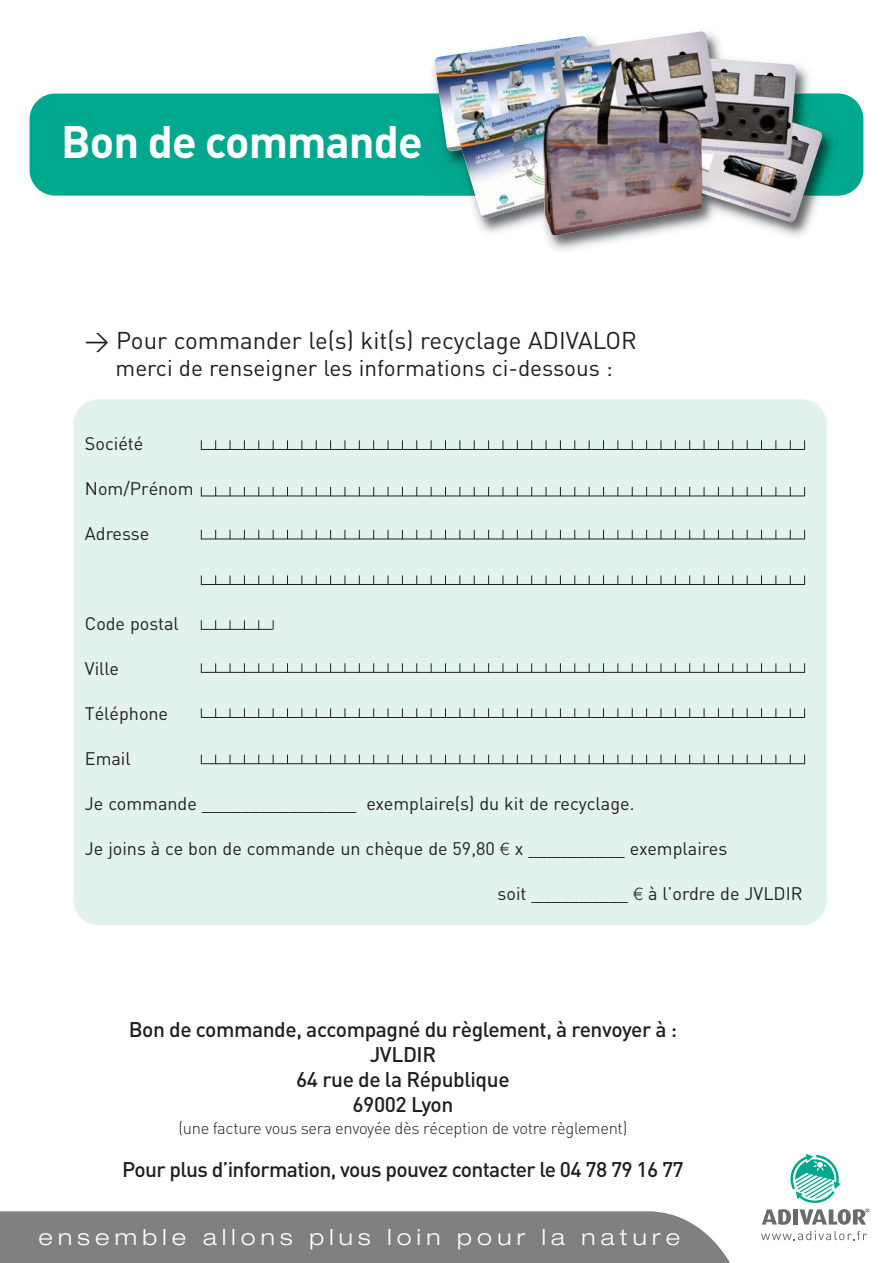
<style>
.page{position:relative;width:893px;height:1263px;background:#fff}
.page>*{position:absolute;margin:0;border:0;box-sizing:border-box;transform-origin:0 0}
.t1{font:700 45px "DIN";letter-spacing:-.02em;color:#fff}
.t2{font:24px "DIN";color:#231f20}
.t3{font:22.5px "DIN";color:#231f20}
.t4{font:300 expanded 22.2px "Helvetica Neue";letter-spacing:.235em;color:#fff}
.t5{font:500 21px/25.2px "DIN";letter-spacing:-.02em;color:#231f20;text-align:center}
.t6{font:18px "DIN";color:#231f20}
.t7{font:300 16.5px "DIN";letter-spacing:-.02em;color:#231f20}
.s1{font-family:"Gill Sans";font-weight:300}
</style>
<div class="page">
<img style="left:30px;top:94px;width:833px;height:102px;border-radius:26px">
<img style="left:424px;top:186px;width:413px;height:64px">
<img style="left:424px;top:31px;width:418px;height:72px">
<div style="left:837px;top:94px;width:20px;height:102px;background:#00a88e"></div>
<img style="left:705px;top:34px;width:68px;height:29px">
<div style="left:0;top:1211px;width:730px;height:52px;background:#808080"></div>
<svg style="left:761px;top:1154px;width:107px;height:86px"></svg>
<div style="left:73px;top:399px;width:753px;height:526px;background:#e2f2ef;border-radius:26px"></div>
<hr style="left:201px;top:449px;width:603px;height:1px;background:#231f20">
<hr style="left:201px;top:496px;width:603px;height:1px;background:#231f20">
<hr style="left:201px;top:539px;width:603px;height:1px;background:#231f20">
<hr style="left:201px;top:584px;width:603px;height:1px;background:#231f20">
<hr style="left:201px;top:672px;width:603px;height:1px;background:#231f20">
<hr style="left:201px;top:629px;width:71px;height:1px;background:#231f20">
<hr style="left:201px;top:717px;width:603px;height:1px;background:#231f20">
<hr style="left:201px;top:763px;width:603px;height:1px;background:#231f20">
<h1 class="t1" style="left:61px;top:126px;width:363px">Bon de commande</h1>
<h2 class="t2" style="left:85px;top:332px;width:553px">&gt; Pour commander le(s) kit(s) recyclage ADIVALOR</h2>
<p class="t3" style="left:116px;top:360px;width:498px">merci de renseigner les informations ci-dessous :</p>
<p class="t6" style="left:85px;top:437px;width:60px">Société</p>
<p class="t6" style="left:85px;top:482px;width:110px">Nom/Prénom</p>
<p class="t6" style="left:85px;top:527px;width:66px">Adresse</p>
<p class="t6" style="left:85px;top:617px;width:95px">Code postal</p>
<p class="t6" style="left:85px;top:662px;width:36px">Ville</p>
<p class="t6" style="left:85px;top:707px;width:85px">Téléphone</p>
<p class="t6" style="left:85px;top:752px;width:47px">Email</p>
<p class="t6" style="left:85px;top:797px;width:551px">Je commande ________________ exemplaire(s) du kit de recyclage.</p>
<p class="t6" style="left:85px;top:842px;width:644px">Je joins à ce bon de commande un chèque de 59,80 <span class="s1">€</span> x __________ exemplaires</p>
<p class="t6" style="left:497px;top:887px;width:306px">soit __________ <span class="s1">€</span> à l’ordre de JVLDIR</p>
<p class="t5" style="left:129px;top:1019px;width:550px">Bon de commande, accompagné du règlement, à renvoyer à :<br>JVLDIR<br>64 rue de la République<br>69002 Lyon</p>
<p class="t7" style="left:178px;top:1122px;width:450px">(une facture vous sera envoyée dès réception de votre règlement)</p>
<p class="t5" style="left:122px;top:1159px;width:563px">Pour plus d’information, vous pouvez contacter le 04 78 79 16 77</p>
<p class="t4" style="left:38px;top:1229px;width:643px">ensemble allons plus loin pour la nature</p>
</div>
